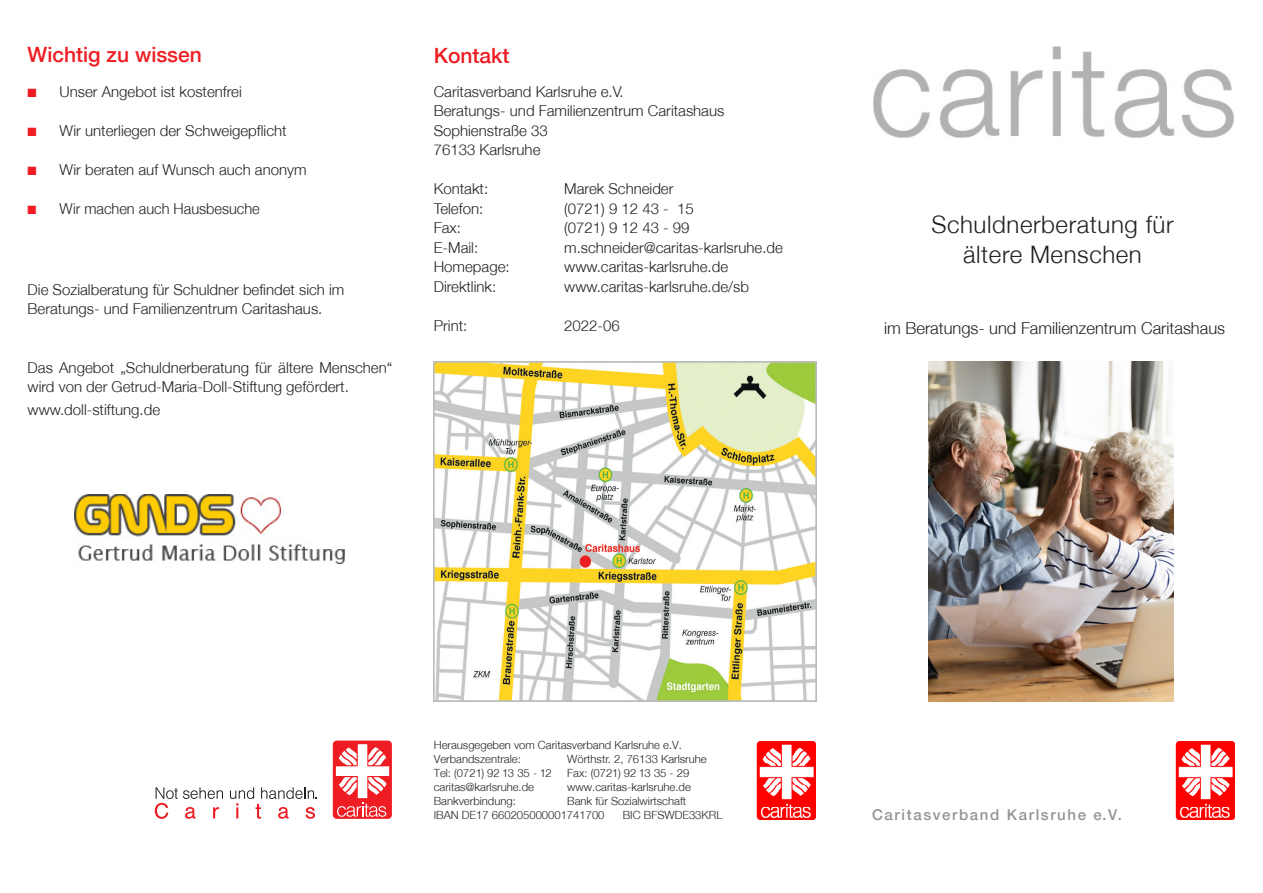
<style>
.page{position:relative;width:1263px;height:893px;background:#fff}
.page>*{position:absolute;margin:0;border:0;box-sizing:border-box;transform-origin:0 0}
.t1{font:300 24px/30px "Helvetica Neue";letter-spacing:.025em;color:#231f20;text-align:center}
.t2{font:500 21px "Helvetica Neue";color:#ee1d23}
.t3{font:300 16.5px "Helvetica Neue";color:#231f20}
.t4{font:300 15px/19.5px "Helvetica Neue";color:#231f20}
.t5{font:500 15px "Helvetica Neue";letter-spacing:.11em;color:#939598}
.t6{font:300 11.25px/14px "Helvetica Neue";color:#231f20}
.s1{color:#ee1d23}
</style>
<div class="page">
<svg style="left:1234px;top:742px;width:1px;height:77px"></svg>
<img style="left:1175px;top:741px;width:59px;height:79px">
<img style="left:434px;top:361px;width:382px;height:341px">
<img style="left:873px;top:47px;width:361px;height:91px">
<img style="left:756px;top:741px;width:59px;height:79px">
<svg style="left:155px;top:787px;width:68px;height:32px"></svg>
<svg style="left:230px;top:787px;width:87px;height:32px"></svg>
<div style="left:333px;top:741px;width:59px;height:78px;background:#ee1d23;border-radius:4px"></div>
<svg style="left:336px;top:744px;width:53px;height:73px"></svg>
<img style="left:929px;top:361px;width:245px;height:341px">
<img style="left:74px;top:494px;width:271px;height:70px">
<h2 class="t2" style="left:28px;top:42px;width:176px">Wichtig zu wissen</h2>
<h2 class="t2" style="left:434px;top:43px;width:77px">Kontakt</h2>
<p class="t4" style="left:434px;top:81px;width:292px">Caritasverband Karlsruhe e.V.<br>Beratungs- und Familienzentrum Caritashaus<br>Sophienstraße 33<br>76133 Karlsruhe</p>
<p class="t4" style="left:434px;top:179px;width:56px">Kontakt:</p>
<p class="t4" style="left:564px;top:179px;width:111px">Marek Schneider</p>
<p class="t4" style="left:434px;top:198px;width:51px">Telefon:</p>
<p class="t4" style="left:564px;top:198px;width:131px">(0721) 9 12 43 - 15</p>
<p class="t4" style="left:434px;top:218px;width:29px">Fax:</p>
<p class="t4" style="left:564px;top:218px;width:127px">(0721) 9 12 43 - 99</p>
<p class="t4" style="left:434px;top:237px;width:46px">E-Mail:</p>
<p class="t4" style="left:564px;top:237px;width:220px">m.schneider@caritas-karlsruhe.de</p>
<p class="t4" style="left:434px;top:257px;width:77px">Homepage:</p>
<p class="t4" style="left:564px;top:257px;width:165px">www.caritas-karlsruhe.de</p>
<p class="t4" style="left:434px;top:276px;width:64px">Direktlink:</p>
<p class="t4" style="left:564px;top:276px;width:186px">www.caritas-karlsruhe.de/sb</p>
<p class="t4" style="left:434px;top:315px;width:35px">Print:</p>
<p class="t4" style="left:564px;top:315px;width:57px">2022-06</p>
<p class="t4" style="left:28px;top:81px;width:216px"><span class="s1">■</span> Unser Angebot ist kostenfrei</p>
<p class="t4" style="left:28px;top:120px;width:260px"><span class="s1">■</span> Wir unterliegen der Schweigepflicht</p>
<p class="t4" style="left:28px;top:159px;width:280px"><span class="s1">■</span> Wir beraten auf Wunsch auch anonym</p>
<p class="t4" style="left:28px;top:198px;width:234px"><span class="s1">■</span> Wir machen auch Hausbesuche</p>
<p class="t4" style="left:28px;top:279px;width:318px">Die Sozialberatung für Schuldner befindet sich im<br>Beratungs- und Familienzentrum Caritashaus.</p>
<p class="t4" style="left:28px;top:357px;width:366px">Das Angebot „Schuldnerberatung für ältere Menschen“ wird von der Getrud-Maria-Doll-Stiftung gefördert.</p>
<p class="t4" style="left:28px;top:399px;width:134px">www.doll-stiftung.de</p>
<h1 class="t1" style="left:931px;top:208px;width:244px">Schuldnerberatung für ältere Menschen</h1>
<p class="t3" style="left:884px;top:318px;width:343px">im Beratungs- und Familienzentrum Caritashaus</p>
<p class="t6" style="left:434px;top:738px;width:250px">Herausgegeben vom Caritasverband Karlsruhe e.V.<br>Verbandszentrale:</p>
<p class="t6" style="left:567px;top:752px;width:141px">Wörthstr. 2, 76133 Karlsruhe</p>
<p class="t6" style="left:434px;top:765px;width:119px">Tel: (0721) 92 13 35 - 12</p>
<p class="t6" style="left:567px;top:765px;width:124px">Fax: (0721) 92 13 35 - 29</p>
<p class="t6" style="left:434px;top:779px;width:102px">caritas@karlsruhe.de</p>
<p class="t6" style="left:567px;top:779px;width:125px">www.caritas-karlsruhe.de</p>
<p class="t6" style="left:434px;top:793px;width:84px">Bankverbindung:</p>
<p class="t6" style="left:434px;top:793px;width:254px;text-indent:134px">Bank für Sozialwirtschaft<br>IBAN DE17 660205000001741700</p>
<p class="t6" style="left:623px;top:807px;width:101px">BIC BFSWDE33KRL</p>
<p class="t5" style="left:872px;top:805px;width:251px">Caritasverband Karlsruhe e.V.</p>
</div>
